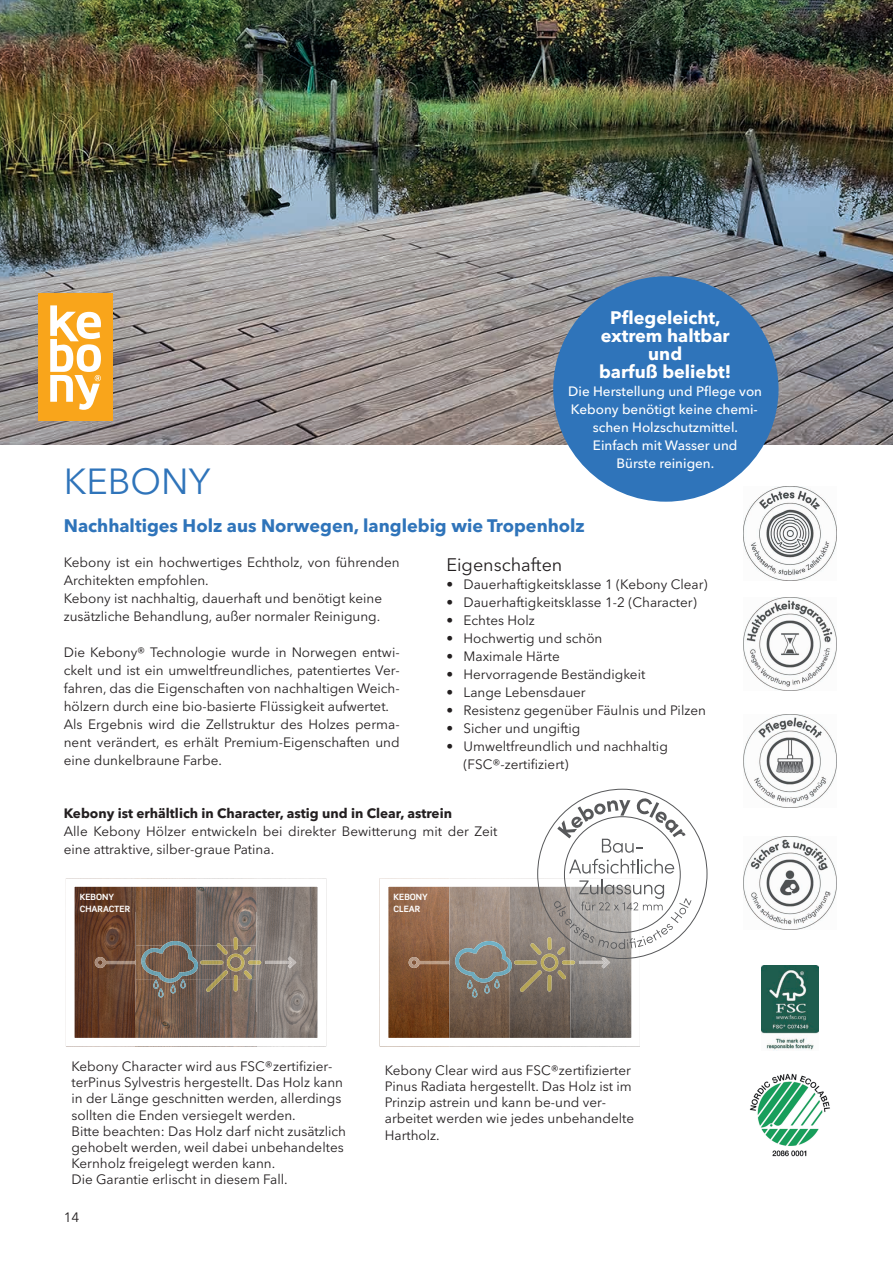
<style>
.page{position:relative;width:893px;height:1263px;background:#fff}
.page>*{position:absolute;margin:0;border:0;box-sizing:border-box;transform-origin:0 0}
.t1{font:36px "Avenir Next LT Pro";color:#2f74ba}
.t2{font:700 18px "Avenir Next LT Pro";color:#2f74ba}
.t3{font:700 18px/18px "Avenir Next LT Pro";color:#fff;text-align:center}
.t4{font:18px "Avenir Next LT Pro";color:#231f20}
.t5{font:13.5px/18px "Avenir Next LT Pro";color:#231f20}
.t6{font:500 13.5px/18px "Avenir Next LT Pro";color:#fff;text-align:center}
.t7{font:700 13.5px "Avenir Next LT Pro";color:#231f20}
.t8{font:700 8.7px/11.9px "Scene Std";color:#fff}
</style>
<div class="page">
<img style="left:0;top:0;width:893px;height:444px">
<div style="left:38px;top:293px;width:75px;height:128px;background:#f9a51b"></div>
<svg style="left:50px;top:305px;width:51px;height:105px"></svg>
<img style="left:743px;top:714px;width:94px;height:94px">
<img style="left:390px;top:888px;width:240px;height:148px">
<div style="left:380px;top:878px;width:260px;height:168px;border:9px solid #fff"></div>
<img style="left:514px;top:960px;width:16px;height:4px">
<img style="left:520px;top:970px;width:22px;height:22px">
<img style="left:547px;top:979px;width:5px;height:12px">
<img style="left:455px;top:941px;width:55px;height:42px">
<svg style="left:510px;top:960px;width:2px;height:11px"></svg>
<svg style="left:467px;top:980px;width:10px;height:17px"></svg>
<svg style="left:484px;top:979px;width:16px;height:14px"></svg>
<img style="left:409px;top:957px;width:40px;height:11px">
<img style="left:743px;top:837px;width:94px;height:93px">
<img style="left:743px;top:487px;width:94px;height:93px">
<img style="left:743px;top:598px;width:94px;height:93px">
<img style="left:76px;top:888px;width:240px;height:148px">
<div style="left:66px;top:878px;width:260px;height:168px;border:9px solid #fff"></div>
<img style="left:226px;top:954px;width:19px;height:17px">
<svg style="left:234px;top:937px;width:17px;height:17px"></svg>
<svg style="left:216px;top:943px;width:12px;height:11px"></svg>
<img style="left:200px;top:960px;width:23px;height:4px">
<img style="left:206px;top:970px;width:22px;height:22px">
<img style="left:234px;top:975px;width:4px;height:16px">
<svg style="left:244px;top:970px;width:8px;height:9px"></svg>
<svg style="left:248px;top:960px;width:13px;height:4px"></svg>
<img style="left:141px;top:941px;width:55px;height:42px">
<svg style="left:196px;top:960px;width:2px;height:11px"></svg>
<svg style="left:153px;top:980px;width:11px;height:17px"></svg>
<svg style="left:170px;top:979px;width:16px;height:14px"></svg>
<img style="left:265px;top:961px;width:23px;height:3px">
<svg style="left:288px;top:956px;width:8px;height:12px"></svg>
<img style="left:95px;top:957px;width:41px;height:11px">
<svg style="left:530px;top:789px;width:177px;height:190px"></svg>
<img style="left:761px;top:965px;width:57px;height:86px">
<img style="left:749px;top:1073px;width:81px;height:84px">
<div style="left:553px;top:276px;width:225px;height:226px;background:#2f74ba;border-radius:50%"></div>
<h1 class="t1" style="left:64px;top:460px;width:148px">KEBONY</h1>
<h2 class="t3" style="left:599px;top:308px;width:134px">Pflegeleicht, extrem haltbar und<br>barfuß beliebt!</h2>
<p class="t6" style="left:568px;top:382px;width:195px">Die Herstellung und Pflege von<br>Kebony benötigt keine chemi&shy;schen Holzschutzmittel.<br>Einfach mit Wasser und<br>Bürste reinigen.</p>
<h2 class="t2" style="left:64px;top:514px;width:523px">Nachhaltiges Holz aus Norwegen, langlebig wie Tropenholz</h2>
<p class="t5" style="left:64px;top:554px;width:337px">Kebony ist ein hochwertiges Echtholz, von führenden Architekten empfohlen.<br>Kebony ist nachhaltig, dauerhaft und benötigt keine zusätzliche Behandlung, außer normaler Reinigung.</p>
<p class="t5" style="left:64px;top:644px;width:337px">Die Kebony® Technologie wurde in Norwegen entwi&shy;ckelt und ist ein umweltfreundliches, patentiertes Ver&shy;fahren, das die Eigenschaften von nachhaltigen Weich&shy;hölzern durch eine bio-basierte Flüssigkeit aufwertet.<br>Als Ergebnis wird die Zellstruktur des Holzes perma&shy;nent verändert, es erhält Premium-Eigenschaften und eine dunkelbraune Farbe.</p>
<h2 class="t4" style="left:446px;top:554px;width:117px">Eigenschaften</h2>
<p class="t5" style="left:446px;top:575px;width:263px">• Dauerhaftigkeitsklasse 1 (Kebony Clear)</p>
<p class="t5" style="left:446px;top:593px;width:252px">• Dauerhaftigkeitsklasse 1-2 (Character)</p>
<p class="t5" style="left:446px;top:611px;width:90px">• Echtes Holz</p>
<p class="t5" style="left:446px;top:629px;width:157px">• Hochwertig und schön</p>
<p class="t5" style="left:446px;top:647px;width:115px">• Maximale Härte</p>
<p class="t5" style="left:446px;top:665px;width:200px">• Hervorragende Beständigkeit</p>
<p class="t5" style="left:446px;top:683px;width:141px">• Lange Lebensdauer</p>
<p class="t5" style="left:446px;top:701px;width:261px">• Resistenz gegenüber Fäulnis und Pilzen</p>
<p class="t5" style="left:446px;top:719px;width:135px">• Sicher und ungiftig</p>
<p class="t5" style="left:463px;top:737px;width:206px;text-indent:-17px">• Umweltfreundlich und nachhaltig (FSC®-zertifiziert)</p>
<p class="t7" style="left:64px;top:805px;width:390px">Kebony ist erhältlich in Character, astig und in Clear, astrein</p>
<p class="t5" style="left:64px;top:822px;width:435px">Alle Kebony Hölzer entwickeln bei direkter Bewitterung mit der Zeit eine attraktive, silber-graue Patina.</p>
<p class="t8" style="left:80px;top:891px;width:52px">KEBONY<br>CHARACTER</p>
<p class="t8" style="left:394px;top:891px;width:36px">KEBONY<br>CLEAR</p>
<p class="t5" style="left:71px;top:1058px;width:276px;line-height:16.2px">Kebony Character wird aus FSC®zertifizier&shy;terPinus Sylvestris hergestellt. Das Holz kann in der Länge geschnitten werden, allerdings sollten die Enden versiegelt werden.<br>Bitte beachten: Das Holz darf nicht zusätzlich gehobelt werden, weil dabei unbehandeltes Kernholz freigelegt werden kann.<br>Die Garantie erlischt in diesem Fall.</p>
<p class="t5" style="left:64px;top:1208px;width:17px">14</p>
<p class="t5" style="left:385px;top:1062px;width:251px;line-height:16.2px">Kebony Clear wird aus FSC®zertifizierter Pinus Radiata hergestellt. Das Holz ist im Prinzip astrein und kann be-und ver&shy;arbeitet werden wie jedes unbehandelte Hartholz.</p>
</div>
